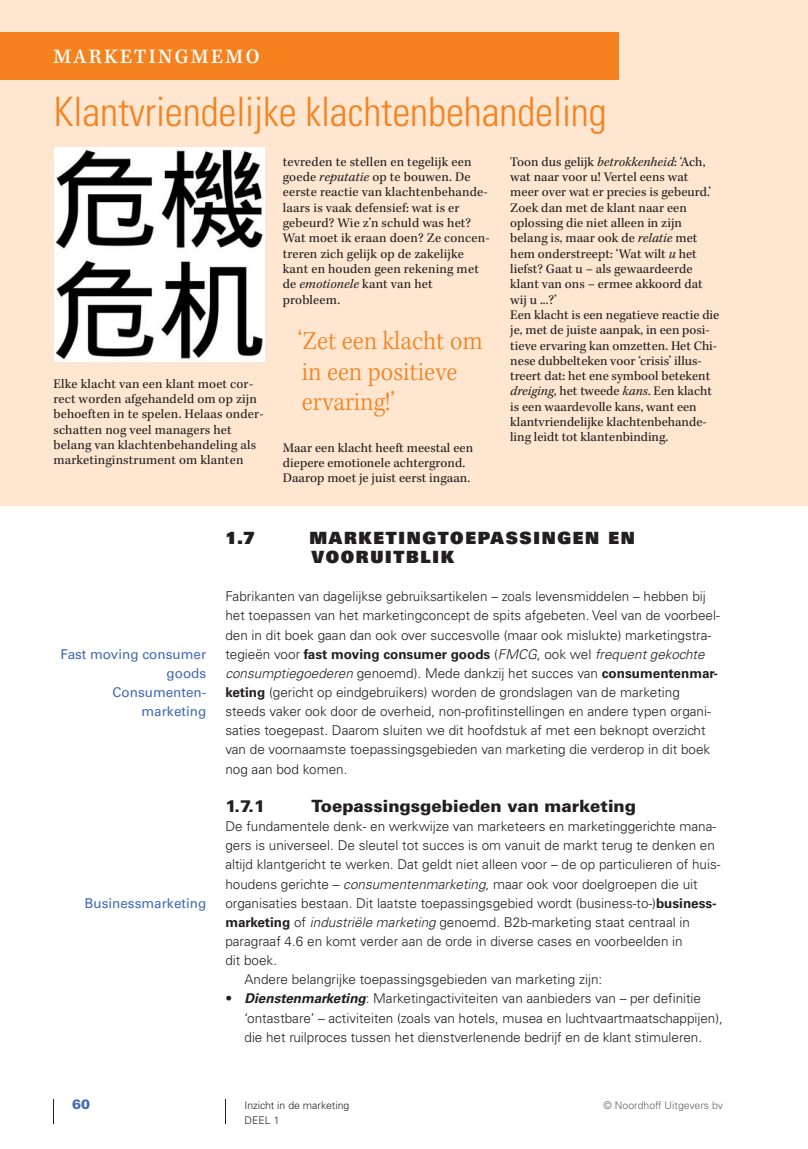
<style>
.page{position:relative;width:808px;height:1149px;background:#fff}
.page>*{position:absolute;margin:0;border:0;box-sizing:border-box;transform-origin:0 0}
.t1{font:300 condensed 40.5px "Univers LT Std";letter-spacing:-.005em;color:#f5821f}
.t2{font:27px/30.6px "Kepler Std Light Scn";color:#f5821f}
.t3{font:27px "Kepler Std Scn";letter-spacing:.065em;color:#fff}
.t4{font:16.8px/19.2px "Univers LT Std X Black";letter-spacing:.1em;color:#231f20}
.t5{font:900 16.8px "Univers LT Std";color:#231f20}
.t6{font:300 13.5px/19.2px "Univers LT Std";color:#231f20}
.t7{font:13.5px/15.3px "Kepler Std";letter-spacing:.005em;color:#231f20}
.t8{font:13.5px/19.2px "Univers LT Std";color:#426ab3;text-align:right}
.t9{font:900 13.5px "Univers LT Std";color:#426ab3}
.t10{font:300 10.5px/15.3px "Univers LT Std";color:#231f20}
.t11{font:300 10.5px "Univers LT Std";color:#636466}
.s1{font-style:italic}
.s2{font-weight:700}
.s3{font-weight:700;font-style:italic}
</style>
<div class="page">
<svg style="left:53px;top:1099px;width:1px;height:24px"></svg>
<svg style="left:225px;top:1099px;width:1px;height:24px"></svg>
<div style="left:0;top:0;width:808px;height:505px;background:#fee6d0"></div>
<div style="left:0;top:32px;width:619px;height:48px;background:#f5821f"></div>
<img style="left:54px;top:147px;width:211px;height:214px">
<h2 class="t3" style="left:53px;top:37px;width:208px">Marketingmemo</h2>
<h1 class="t1" style="left:53px;top:94px;width:555px">Klantvriendelijke klachtenbehandeling</h1>
<p class="t7" style="left:53px;top:376px;width:212px">Elke klacht van een klant moet cor&shy;rect worden afgehandeld om op zijn behoeften in te spelen. Helaas onder&shy;schatten nog veel managers het belang van klachtenbehandeling als marketinginstrument om klanten</p>
<p class="t7" style="left:283px;top:155px;width:208px">tevreden te stellen en tegelijk een goede <span class="s1">reputatie</span> op te bouwen. De eerste reactie van klachtenbehande&shy;laars is vaak defensief: wat is er gebeurd? Wie z’n schuld was het?<br>Wat moet ik eraan doen? Ze concen&shy;treren zich gelijk op de zakelijke kant en houden geen rekening met de <span class="s1">emotionele</span> kant van het probleem.</p>
<h2 class="t2" style="left:298px;top:327px;width:187px">‘Zet een klacht om in een positieve ervaring!’</h2>
<p class="t7" style="left:283px;top:441px;width:192px">Maar een klacht heeft meestal een diepere emotionele achtergrond.<br>Daarop moet je juist eerst ingaan.</p>
<p class="t7" style="left:510px;top:155px;width:211px">Toon dus gelijk <span class="s1">betrokkenheid</span>: ‘Ach, wat naar voor u! Vertel eens wat meer over wat er precies is gebeurd.’ Zoek dan met de klant naar een oplossing die niet alleen in zijn belang is, maar ook de <span class="s1">relatie</span> met hem onderstreept: ‘Wat wilt <span class="s1">u</span> het liefst? Gaat u – als gewaardeerde klant van ons – ermee akkoord dat wij u ...?’<br>Een klacht is een negatieve reactie die je, met de juiste aanpak, in een posi&shy;tieve ervaring kan omzetten. Het Chi&shy;nese dubbelteken voor ‘crisis’ illus&shy;treert dat: het ene symbool betekent <span class="s1">dreiging</span>, het tweede <span class="s1">kans</span>. Een klacht is een waardevolle kans, want een klantvriendelijke klachtenbehande&shy;ling leidt tot klantenbinding.</p>
<p class="t8" style="left:60px;top:644px;width:147px">Fast moving consumer goods<br>Consumenten&shy;marketing</p>
<p class="t8" style="left:84px;top:893px;width:123px">Businessmarketing</p>
<p class="t4" style="left:225px;top:529px;width:31px">1.7</p>
<p class="t4" style="left:309px;top:529px;width:327px">MARKETINGTOEPASSINGEN EN<br>VOORUITBLIK</p>
<p class="t6" style="left:225px;top:587px;width:496px">Fabrikanten van dagelijkse gebruiksartikelen – zoals levensmiddelen – hebben bij het toepassen van het marketingconcept de spits afgebeten. Veel van de voorbeel&shy;den in dit boek gaan dan ook over succesvolle (maar ook mislukte) marketingstra&shy;tegieën voor <span class="s2">fast moving consumer goods</span> (<span class="s1">FMCG</span>, ook wel <span class="s1">frequent gekochte consumptiegoederen</span> genoemd). Mede dankzij het succes van <span class="s2">consumentenmar&shy;keting</span> (gericht op eindgebruikers) worden de grondslagen van de marketing steeds vaker ook door de overheid, non-profitinstellingen en andere typen organi&shy;saties toegepast. Daarom sluiten we dit hoofdstuk af met een beknopt overzicht van de voornaamste toepassingsgebieden van marketing die verderop in dit boek nog aan bod komen.</p>
<p class="t5" style="left:225px;top:798px;width:42px">1.7.1</p>
<p class="t5" style="left:311px;top:798px;width:326px">Toepassingsgebieden van marketing</p>
<p class="t6" style="left:225px;top:817px;width:492px">De fundamentele denk- en werkwijze van marketeers en marketinggerichte mana-</p>
<p class="t6" style="left:225px;top:836px;width:491px">gers is universeel. De sleutel tot succes is om vanuit de markt terug te denken en</p>
<p class="t6" style="left:225px;top:855px;width:497px">altijd klantgericht te werken. Dat geldt niet alleen voor – de op particulieren of huis-</p>
<p class="t6" style="left:225px;top:874px;width:474px">houdens gerichte – <span class="s1">consumentenmarketing</span>, maar ook voor doelgroepen die uit</p>
<p class="t6" style="left:225px;top:893px;width:493px">organisaties bestaan. Dit laatste toepassingsgebied wordt (business-to-)<span class="s2">business-</span></p>
<p class="t6" style="left:225px;top:912px;width:466px"><span class="s2">marketing</span> of <span class="s1">industriële marketing</span> genoemd. B2b-marketing staat centraal in</p>
<p class="t6" style="left:225px;top:932px;width:459px">paragraaf 4.6 en komt verder aan de orde in diverse cases en voorbeelden in</p>
<p class="t6" style="left:225px;top:951px;width:53px">dit boek.</p>
<p class="t6" style="left:244px;top:970px;width:359px">Andere belangrijke toepassingsgebieden van marketing zijn:</p>
<p class="t6" style="left:244px;top:989px;width:458px"><span class="s3">Dienstenmarketing</span>: Marketingactiviteiten van aanbieders van – per definitie</p>
<p class="t6" style="left:244px;top:1008px;width:480px">‘ontastbare’ – activiteiten (zoals van hotels, musea en luchtvaartmaatschappijen),</p>
<p class="t6" style="left:244px;top:1027px;width:459px">die het ruilproces tussen het dienstverlenende bedrijf en de klant stimuleren.</p>
<p class="t9" style="left:72px;top:1097px;width:20px">60</p>
<p class="t11" style="left:604px;top:1100px;width:121px">© Noordhoff Uitgevers bv</p>
<p class="t10" style="left:244px;top:1097px;width:106px">Inzicht in de marketing<br>DEEL 1</p>
</div>
